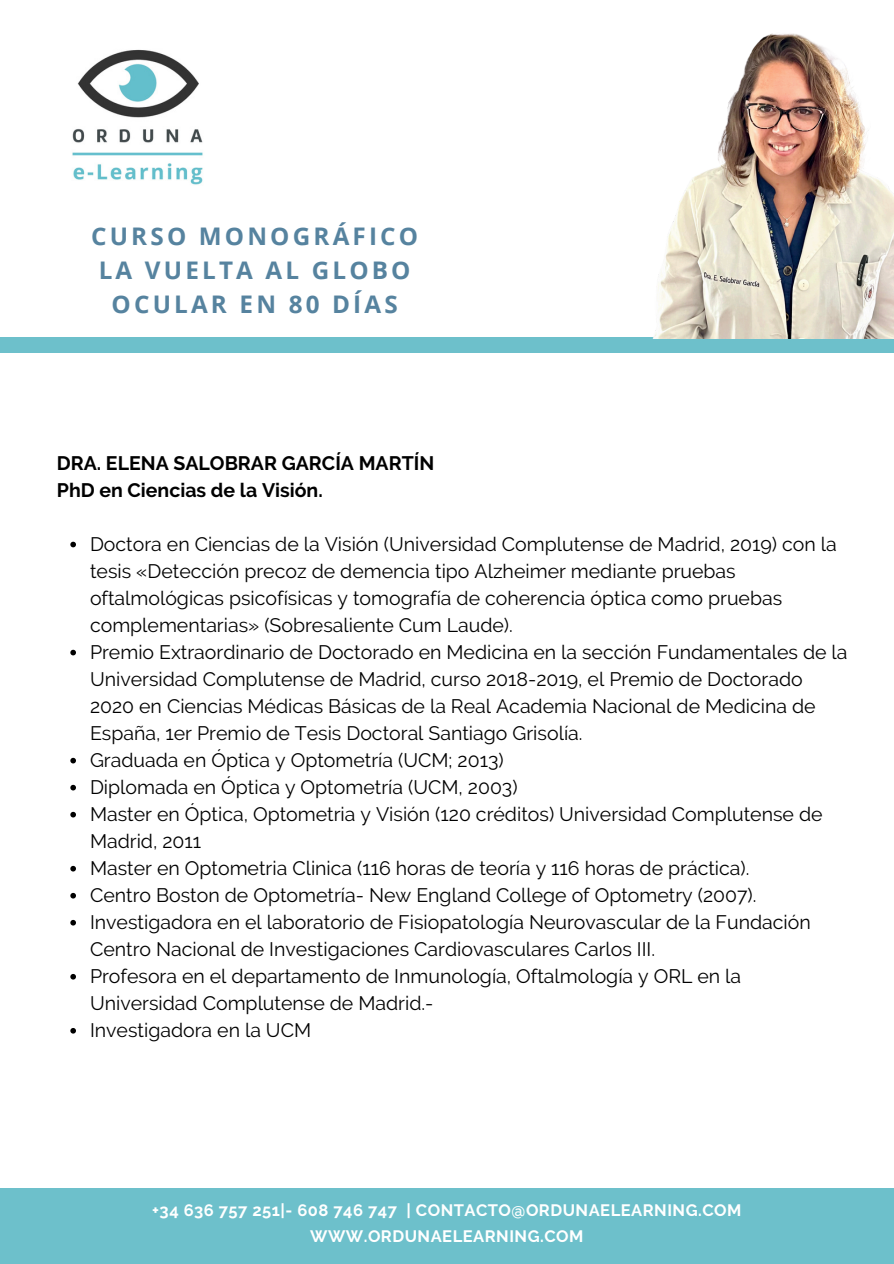
<style>
.page{position:relative;width:894px;height:1264px;background:#fff}
.page>*{position:absolute;margin:0;border:0;box-sizing:border-box;transform-origin:0 0}
.t1{font:700 24.3px/33.9px "Open Sans";letter-spacing:.13em;color:#56839f;text-align:center}
.t2{font:19.5px/27px "Raleway";color:#000}
.t3{font:700 19.5px/27px "Raleway";color:#000}
.t4{font:700 16.5px/25.8px "Raleway";letter-spacing:.03em;color:#fff;text-align:center}
</style>
<div class="page">
<div style="left:0;top:1188px;width:893px;height:75px;background:#6dc0cb"></div>
<div style="left:0;top:338px;width:893px;height:14px;background:#6dc0cb"></div>
<img style="left:583px;top:33px;width:310px;height:305px">
<svg style="left:70px;top:541px;width:6px;height:6px"></svg>
<svg style="left:70px;top:649px;width:6px;height:6px"></svg>
<svg style="left:70px;top:757px;width:6px;height:6px"></svg>
<svg style="left:70px;top:784px;width:6px;height:6px"></svg>
<svg style="left:70px;top:811px;width:6px;height:6px"></svg>
<svg style="left:70px;top:865px;width:6px;height:6px"></svg>
<svg style="left:70px;top:892px;width:6px;height:6px"></svg>
<svg style="left:70px;top:919px;width:6px;height:6px"></svg>
<svg style="left:70px;top:974px;width:6px;height:5px"></svg>
<svg style="left:70px;top:1028px;width:6px;height:5px"></svg>
<img style="left:72px;top:49px;width:131px;height:136px">
<p class="t1" style="left:91px;top:219px;width:328px">CURSO MONOGRÁFICO<br>LA VUELTA AL GLOBO<br>OCULAR EN 80 DÍAS</p>
<h1 class="t3" style="left:57px;top:449px;width:379px">DRA. ELENA SALOBRAR GARCÍA MARTÍN<br>PhD en Ciencias de la Visión.</h1>
<p class="t2" style="left:90px;top:530px;width:748px">Doctora en Ciencias de la Visión (Universidad Complutense de Madrid, 2019) con la tesis «Detección precoz de demencia tipo Alzheimer mediante pruebas oftalmológicas psicofísicas y tomografía de coherencia óptica como pruebas complementarias» (Sobresaliente Cum Laude).</p>
<p class="t2" style="left:90px;top:638px;width:758px">Premio Extraordinario de Doctorado en Medicina en la sección Fundamentales de la Universidad Complutense de Madrid, curso 2018-2019, el Premio de Doctorado 2020 en Ciencias Médicas Básicas de la Real Academia Nacional de Medicina de España, 1er Premio de Tesis Doctoral Santiago Grisolía.</p>
<h2 class="t2" style="left:90px;top:746px;width:415px">Graduada en Óptica y Optometría (UCM; 2013)</h2>
<p class="t2" style="left:90px;top:773px;width:429px">Diplomada en Óptica y Optometría (UCM, 2003)</p>
<p class="t2" style="left:90px;top:800px;width:734px">Master en Óptica, Optometria y Visión (120 créditos) Universidad Complutense de<br>Madrid, 2011</p>
<p class="t2" style="left:90px;top:854px;width:660px">Master en Optometria Clinica (116 horas de teoría y 116 horas de práctica).</p>
<p class="t2" style="left:90px;top:881px;width:667px">Centro Boston de Optometría- New England College of Optometry (2007).</p>
<p class="t2" style="left:90px;top:908px;width:722px">Investigadora en el laboratorio de Fisiopatología Neurovascular de la Fundación<br>Centro Nacional de Investigaciones Cardiovasculares Carlos III.</p>
<p class="t2" style="left:90px;top:962px;width:652px">Profesora en el departamento de Inmunología, Oftalmología y ORL en la<br>Universidad Complutense de Madrid.-</p>
<p class="t2" style="left:90px;top:1016px;width:223px">Investigadora en la UCM</p>
<p class="t4" style="left:152px;top:1197px;width:590px">+34 636 757 251|- 608 746 747 | CONTACTO@ORDUNAELEARNING.COM<br>WWW.ORDUNAELEARNING.COM</p>
</div>
